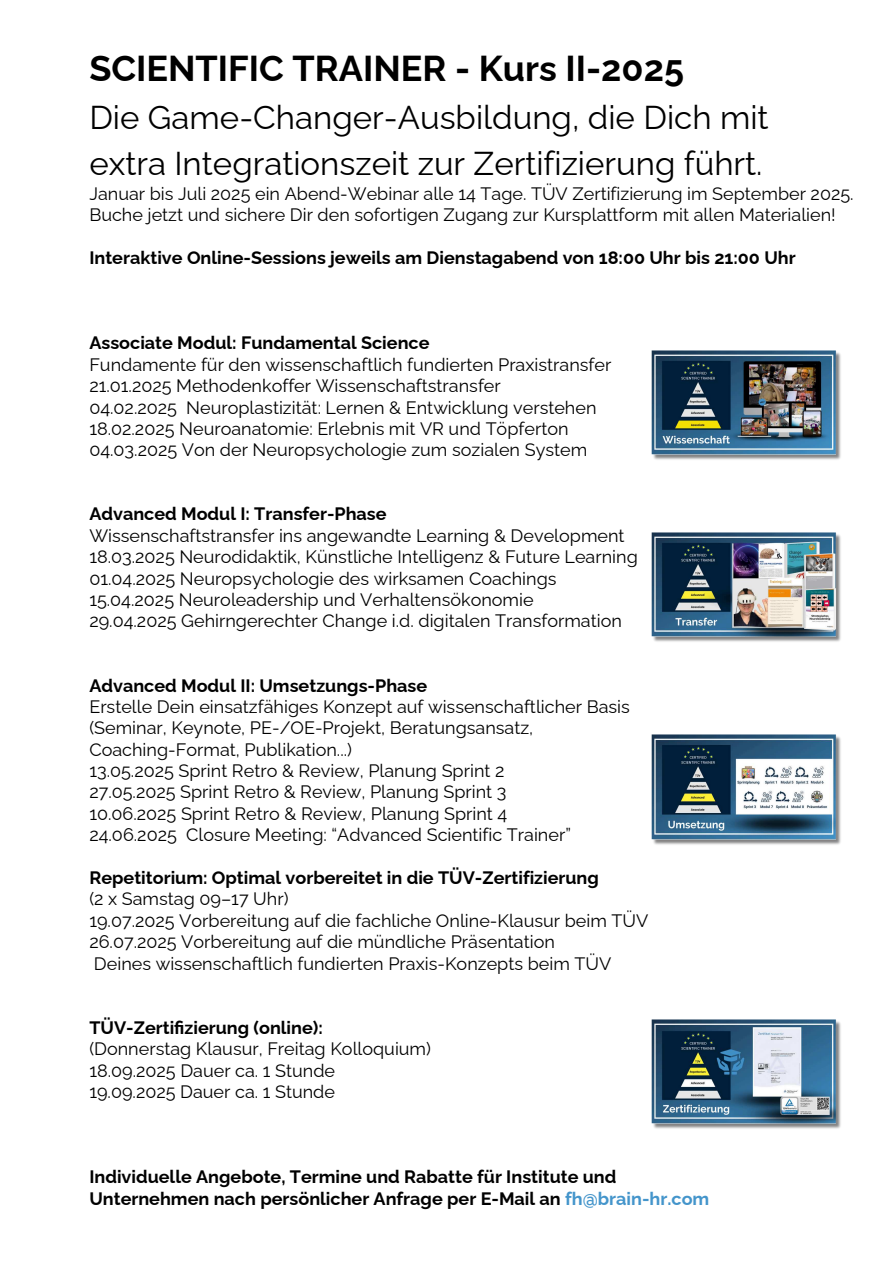
<style>
.page{position:relative;width:894px;height:1264px;background:#fff}
.page>*{position:absolute;margin:0;border:0;box-sizing:border-box;transform-origin:0 0}
.t1{font:700 36px "Raleway";color:#000}
.t2{font:33px/46.2px "Raleway";color:#000}
.t3{font:18px/21.3px "Raleway";color:#000}
.t4{font:700 18px/21.3px "Raleway";color:#000}
.s1{color:#4495cb}
</style>
<div class="page">
<img style="left:651px;top:350px;width:190px;height:110px">
<img style="left:651px;top:532px;width:190px;height:110px">
<img style="left:651px;top:735px;width:190px;height:110px">
<img style="left:651px;top:1019px;width:190px;height:110px">
<h1 class="t1" style="left:89px;top:47px;width:596px">SCIENTIFIC TRAINER - Kurs II-2025</h1>
<h2 class="t2" style="left:89px;top:94px;width:680px">Die Game-Changer-Ausbildung, die Dich mit extra Integrationszeit zur Zertifizierung führt.</h2>
<p class="t3" style="left:89px;top:183px;width:765px">Januar bis Juli 2025 ein Abend-Webinar alle 14 Tage. TÜV Zertifizierung im September 2025.<br>Buche jetzt und sichere Dir den sofortigen Zugang zur Kursplattform mit allen Materialien!</p>
<p class="t4" style="left:89px;top:247px;width:707px">Interaktive Online-Sessions jeweils am Dienstagabend von 18:00 Uhr bis 21:00 Uhr</p>
<p class="t4" style="left:89px;top:332px;width:341px">Associate Modul: Fundamental Science</p>
<p class="t3" style="left:89px;top:354px;width:523px">Fundamente für den wissenschaftlich fundierten Praxistransfer 21.01.2025 Methodenkoffer Wissenschaftstransfer<br>04.02.2025 Neuroplastizität: Lernen &amp; Entwicklung verstehen 18.02.2025 Neuroanatomie: Erlebnis mit VR und Töpferton 04.03.2025 Von der Neuropsychologie zum sozialen System</p>
<p class="t4" style="left:89px;top:503px;width:299px">Advanced Modul I: Transfer-Phase</p>
<p class="t3" style="left:89px;top:525px;width:550px">Wissenschaftstransfer ins angewandte Learning &amp; Development 18.03.2025 Neurodidaktik, Künstliche Intelligenz &amp; Future Learning 01.04.2025 Neuropsychologie des wirksamen Coachings 15.04.2025 Neuroleadership und Verhaltensökonomie<br>29.04.2025 Gehirngerechter Change i.d. digitalen Transformation</p>
<p class="t4" style="left:89px;top:674px;width:339px">Advanced Modul II: Umsetzungs-Phase</p>
<p class="t3" style="left:89px;top:696px;width:542px">Erstelle Dein einsatzfähiges Konzept auf wissenschaftlicher Basis (Seminar, Keynote, PE-/OE-Projekt, Beratungsansatz, Coaching-Format, Publikation...)<br>13.05.2025 Sprint Retro &amp; Review, Planung Sprint 2<br>27.05.2025 Sprint Retro &amp; Review, Planung Sprint 3<br>10.06.2025 Sprint Retro &amp; Review, Planung Sprint 4<br>24.06.2025 Closure Meeting: “Advanced Scientific Trainer”</p>
<p class="t4" style="left:89px;top:867px;width:511px">Repetitorium: Optimal vorbereitet in die TÜV-Zertifizierung</p>
<p class="t3" style="left:89px;top:888px;width:560px">(2 x Samstag 09–17 Uhr)<br>19.07.2025 Vorbereitung auf die fachliche Online-Klausur beim TÜV 26.07.2025 Vorbereitung auf die mündliche Präsentation<br>Deines wissenschaftlich fundierten Praxis-Konzepts beim TÜV</p>
<p class="t4" style="left:89px;top:1016px;width:235px">TÜV-Zertifizierung (online):</p>
<p class="t3" style="left:89px;top:1038px;width:343px">(Donnerstag Klausur, Freitag Kolloquium)<br>18.09.2025 Dauer ca. 1 Stunde<br>19.09.2025 Dauer ca. 1 Stunde</p>
<p class="t4" style="left:89px;top:1166px;width:621px">Individuelle Angebote, Termine und Rabatte für Institute und<br>Unternehmen nach persönlicher Anfrage per E-Mail an <span class="s1">fh@brain-hr.com</span></p>
</div>
